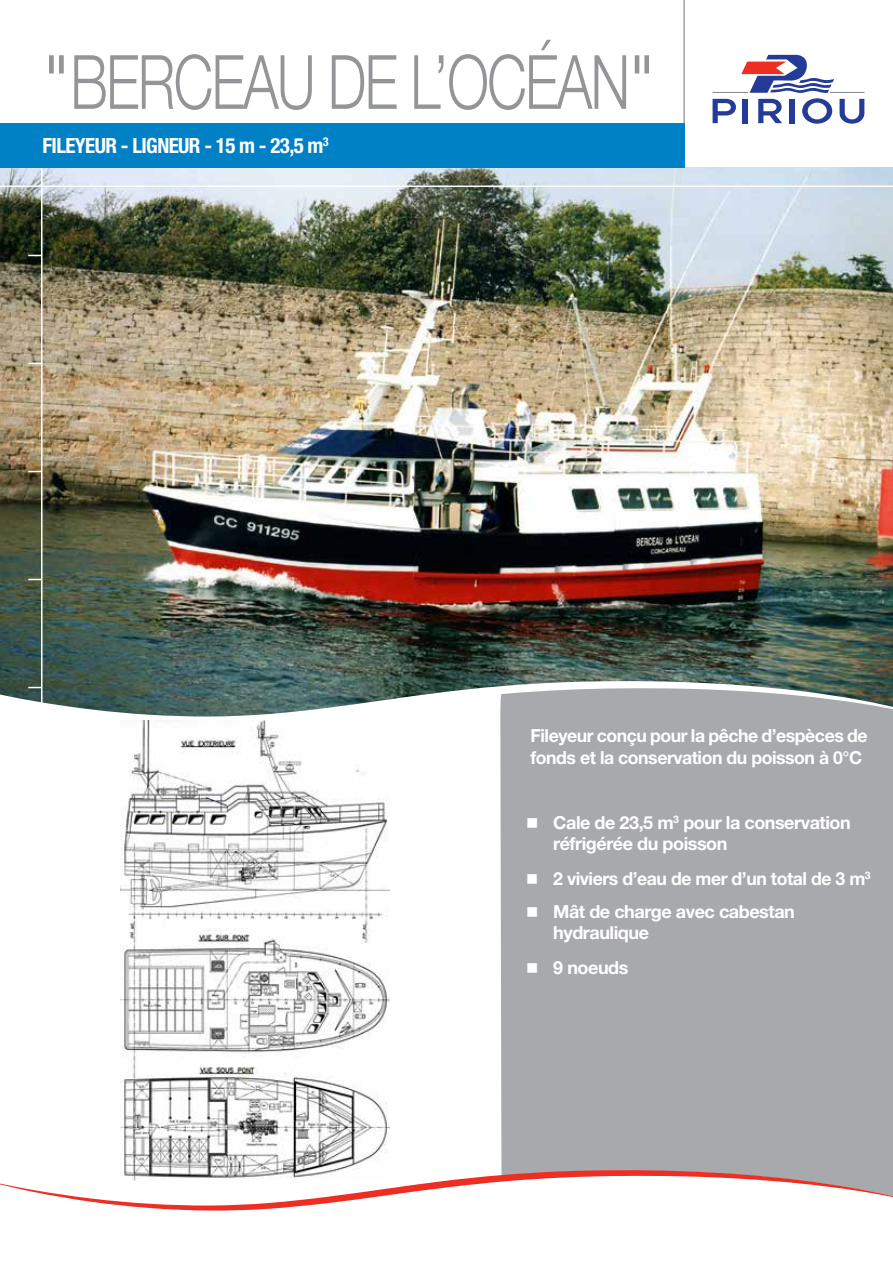
<style>
.page{position:relative;width:893px;height:1263px;background:#fff}
.page>*{position:absolute;margin:0;border:0;box-sizing:border-box;transform-origin:0 0}
.t1{font:300 75px "Helvetica Neue LT Pro";letter-spacing:-.03em;color:#939598}
.t2{font:700 condensed 21px "Helvetica Neue LT Pro";letter-spacing:-.03em;color:#fff}
.t3{font:700 18px/21.6px "Helvetica Neue LT Pro";letter-spacing:-.025em;color:#fff}
</style>
<div class="page">
<div style="left:500px;top:916px;width:393px;height:254px;background:#a8a9ad"></div>
<svg style="left:713px;top:55px;width:151px;height:69px"></svg>
<hr style="left:683px;top:0;width:2px;height:168px;background:#808285">
<svg style="left:0;top:1170px;width:893px;height:41px"></svg>
<div style="left:0;top:123px;width:685px;height:45px;background:#0080c5"></div>
<img style="left:120px;top:916px;width:269px;height:264px">
<img style="left:0;top:167px;width:893px;height:749px">
<svg style="left:528px;top:963px;width:9px;height:9px"></svg>
<h1 class="t1" style="left:43px;top:36px;width:614px">"BERCEAU DE L’OCÉAN"</h1>
<p class="t2" style="left:43px;top:133px;width:288px">FILEYEUR - LIGNEUR - 15 M - 23,5 M<sup>3</sup></p>
<p class="t3" style="left:530px;top:725px;width:338px">Fileyeur conçu pour la pêche d’espèces de fonds et la conservation du poisson à 0°C</p>
<p class="t3" style="left:553px;top:811px;width:299px">Cale de 23,5 m<sup>3</sup> pour la conservation réfrigérée du poisson</p>
<p class="t3" style="left:553px;top:861px;width:319px;line-height:32.8px">2 viviers d’eau de mer d’un total de 3 m<sup>3<br></sup>Mât de charge avec cabestan</p>
<p class="t3" style="left:553px;top:915px;width:97px;line-height:34.3px">hydraulique<br>9 noeuds</p>
</div>
